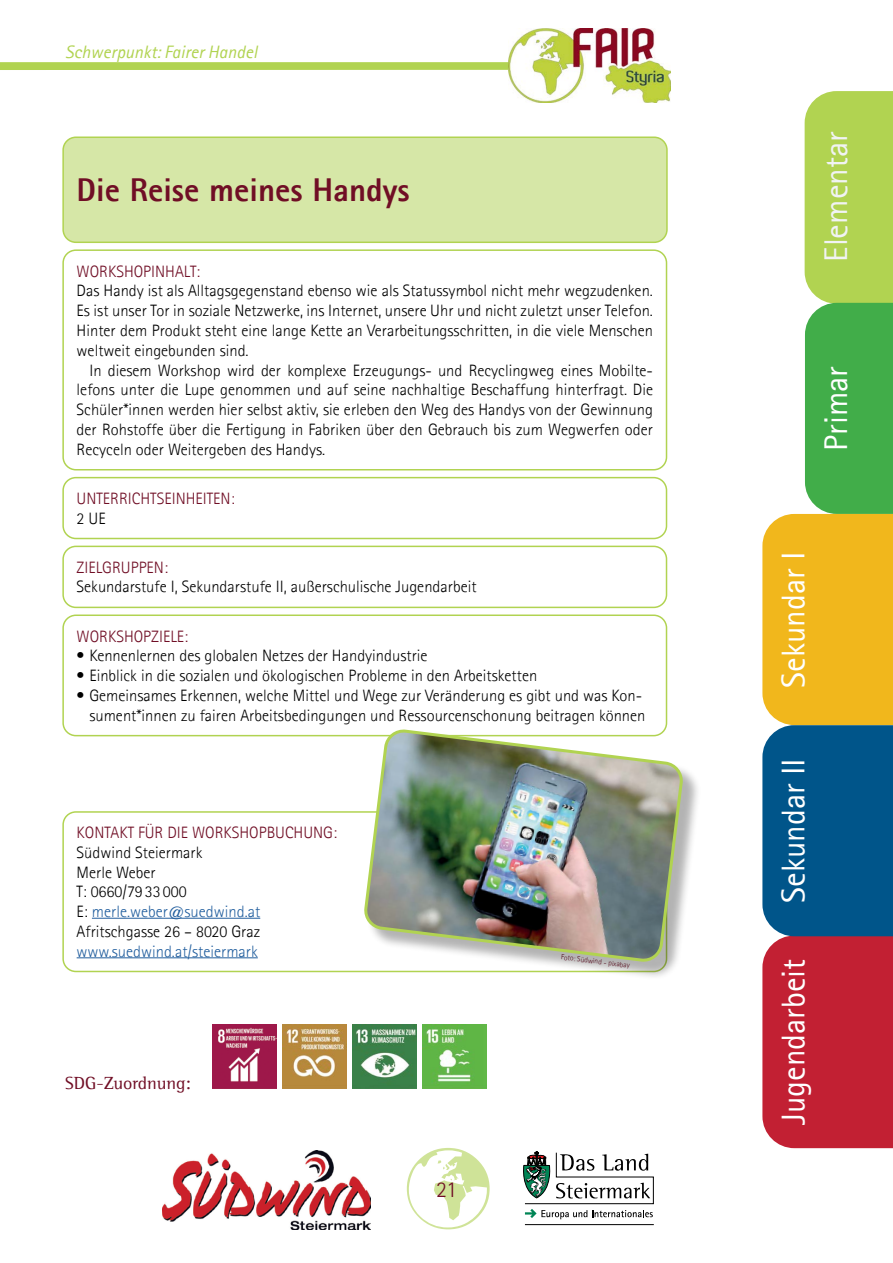
<style>
.page{position:relative;width:893px;height:1263px;background:#fff}
.page>*{position:absolute;margin:0;border:0;box-sizing:border-box;transform-origin:0 0}
.t1{font:33px "Agfa Rotis Sans Serif";color:#fff}
.t2{font:800 33px "Agfa Rotis Sans Serif";color:#700e25}
.t3{font:33px "Agfa Rotis Sans Serif";color:#f1f3f4}
.t4{font:300 22.5px "Agfa Rotis Sans Serif";color:#700e25}
.t5{font:italic 18px "Agfa Rotis Sans Serif";color:#b1d351}
.t6{font:18px "Agfa Rotis Semi Serif";color:#700e25}
.t7{font:300 16.5px/19.8px "Agfa Rotis Sans Serif";color:#000;text-align:justify}
.t8{font:300 16.5px "Agfa Rotis Sans Serif";color:#700e25}
.t9{font:300 16.5px "Agfa Rotis Sans Serif";color:#215e9e}
.t10{font:300 7.5px "Agfa Rotis Sans Serif";color:#700e25}
.s1{color:#215e9e}
</style>
<div class="page">
<div style="left:62px;top:249px;width:605px;height:221px;border:2px solid #b1d351;border-radius:13px"></div>
<div style="left:62px;top:614px;width:605px;height:122px;border:2px solid #b1d351;border-radius:13px"></div>
<div style="left:62px;top:477px;width:605px;height:62px;border:2px solid #b1d351;border-radius:13px"></div>
<div style="left:62px;top:546px;width:605px;height:62px;border:2px solid #b1d351;border-radius:13px"></div>
<div style="left:63px;top:137px;width:604px;height:105px;background:#d6e7a7;border-radius:13px"></div>
<div style="left:62px;top:136px;width:606px;height:107px;border:2px solid #b1d351;border-radius:13px"></div>
<hr style="left:92px;top:918px;width:168px;height:1px;background:#215e9e">
<hr style="left:77px;top:957px;width:181px;height:1px;background:#215e9e">
<div style="left:62px;top:811px;width:605px;height:161px;border:2px solid #b1d351;border-radius:13px"></div>
<img style="left:213px;top:1025px;width:64px;height:64px">
<img style="left:352px;top:1025px;width:64px;height:64px">
<img style="left:423px;top:1025px;width:63px;height:64px">
<img style="left:283px;top:1025px;width:63px;height:64px">
<hr style="left:525px;top:1224px;width:129px;height:1px;background:#000">
<svg style="left:523px;top:1151px;width:131px;height:68px"></svg>
<svg style="left:407px;top:1148px;width:83px;height:81px"></svg>
<img style="left:163px;top:1150px;width:207px;height:79px">
<svg style="left:0;top:62px;width:508px;height:8px;background:#b3d455"></svg>
<img style="left:508px;top:29px;width:162px;height:74px">
<svg style="left:762px;top:91px;width:131px;height:1057px;background:#9b9364"></svg>
<div style="left:367px;top:732px;width:334px;height:248px;background:#000;opacity:.3"></div>
<img style="left:361px;top:728px;width:325px;height:236px">
<p class="t5" style="left:65px;top:41px;width:194px">Schwerpunkt: Fairer Handel</p>
<h1 class="t2" style="left:77px;top:169px;width:335px">Die Reise meines Handys</h1>
<p class="t8" style="left:77px;top:261px;width:125px">WORKSHOPINHALT:</p>
<p class="t7" style="left:77px;top:281px;width:578px">Das Handy ist als Alltagsgegenstand ebenso wie als Statussymbol nicht mehr wegzudenken.<br>Es ist unser Tor in soziale Netzwerke, ins Internet, unsere Uhr und nicht zuletzt unser Telefon.<br>Hinter dem Produkt steht eine lange Kette an Verarbeitungsschritten, in die viele Menschen weltweit eingebunden sind.</p>
<p class="t7" style="left:77px;top:360px;width:578px;text-indent:13px">In diesem Workshop wird der komplexe Erzeugungs- und Recyclingweg eines Mobilte&shy;lefons unter die Lupe genommen und auf seine nachhaltige Beschaffung hinterfragt. Die Schüler*innen werden hier selbst aktiv, sie erleben den Weg des Handys von der Gewinnung der Rohstoffe über die Fertigung in Fabriken über den Gebrauch bis zum Wegwerfen oder Recyceln oder Weitergeben des Handys.</p>
<p class="t8" style="left:77px;top:489px;width:159px">UNTERRICHTSEINHEITEN:</p>
<p class="t7" style="left:77px;top:508px;width:31px">2 UE</p>
<p class="t8" style="left:77px;top:558px;width:93px">ZIELGRUPPEN:</p>
<p class="t7" style="left:77px;top:577px;width:401px">Sekundarstufe I, Sekundarstufe II, außerschulische Jugendarbeit</p>
<p class="t8" style="left:77px;top:626px;width:113px">WORKSHOPZIELE:</p>
<p class="t7" style="left:77px;top:646px;width:352px">• Kennenlernen des globalen Netzes der Handyindustrie</p>
<p class="t7" style="left:77px;top:666px;width:462px">• Einblick in die sozialen und ökologischen Probleme in den Arbeitsketten</p>
<p class="t7" style="left:77px;top:685px;width:570px;text-align:right">• Gemeinsames Erkennen, welche Mittel und Wege zur Veränderung es gibt und was Kon&shy;sument*innen zu fairen Arbeitsbedingungen und Ressourcenschonung beitragen können</p>
<p class="t8" style="left:77px;top:823px;width:262px">KONTAKT FÜR DIE WORKSHOPBUCHUNG:</p>
<p class="t7" style="left:77px;top:842px;width:185px;text-align:left">Südwind Steiermark<br>Merle Weber<br>T: 0660/79 33 000<br>E: <span class="s1">merle.weber@suedwind.at<br></span>Afritschgasse 26 – 8020 Graz</p>
<p class="t9" style="left:77px;top:942px;width:183px">www.suedwind.at/steiermark</p>
<p class="t6" style="left:65px;top:1072px;width:127px">SDG-Zuordnung:</p>
<h2 class="t4" style="left:436px;top:1176px;width:22px">21</h2>
<p class="t10" style="left:562px;top:952px;width:71px;rotate:7deg">Foto: Südwind - pixabay</p>
<h1 class="t3" style="left:816px;top:262px;width:132px;rotate:-90deg">Elementar</h1>
<h1 class="t1" style="left:816px;top:451px;width:86px;rotate:-90deg">Primar</h1>
<h1 class="t1" style="left:774px;top:688px;width:138px;rotate:-90deg">Sekundar I</h1>
<h1 class="t1" style="left:774px;top:903px;width:146px;rotate:-90deg">Sekundar II</h1>
<h1 class="t1" style="left:774px;top:1125px;width:168px;rotate:-90deg">Jugendarbeit</h1>
</div>
